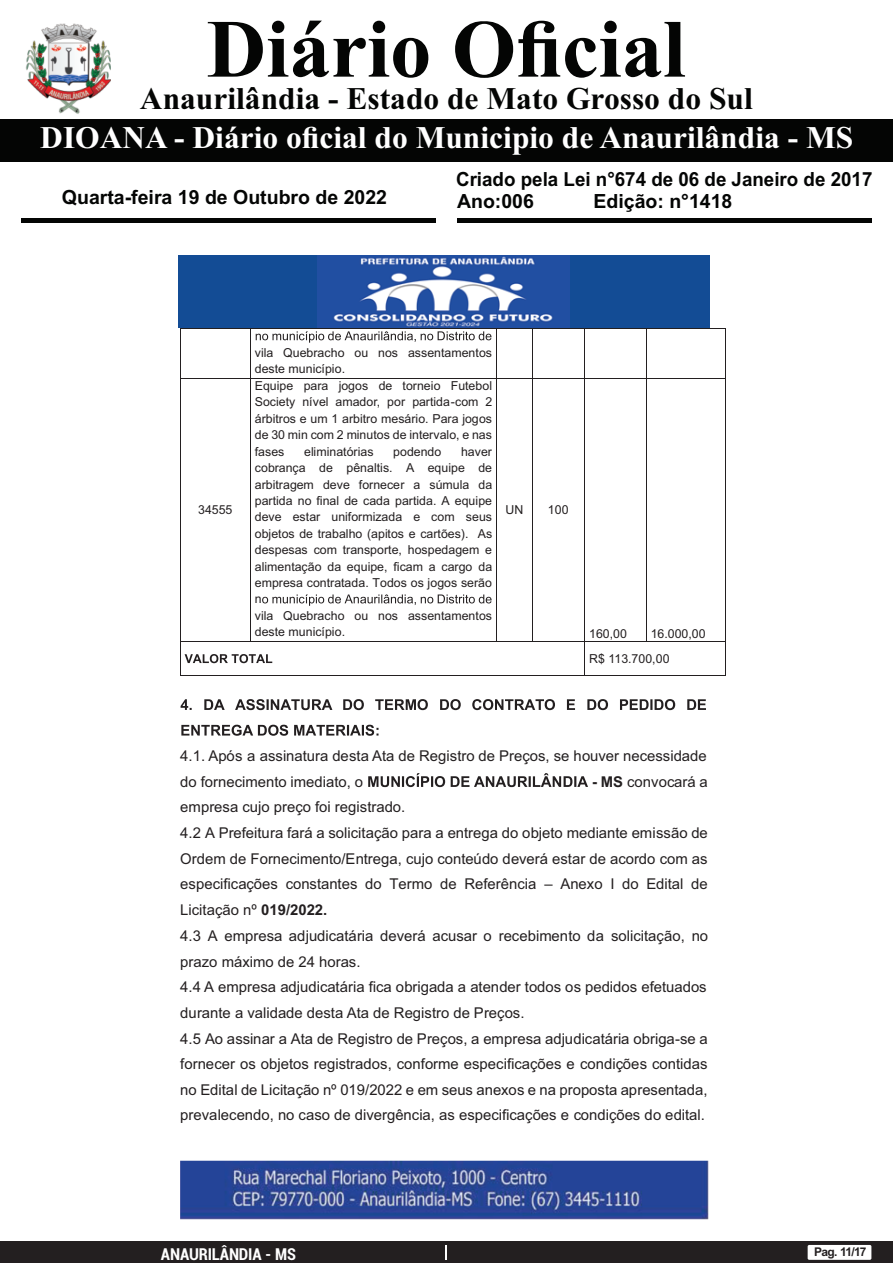
<style>
.page{position:relative;width:893px;height:1263px;background:#fff}
.page>*{position:absolute;margin:0;border:0;box-sizing:border-box;transform-origin:0 0}
.t1{font:700 82.5px "Times New Roman";color:#040504}
.t2{font:700 31.5px "Times New Roman";color:#fff}
.t3{font:700 31.5px "Times New Roman";color:#040504}
.t4{font:700 19.5px "Arial";color:#040504}
.t5{font:700 19.5px "Arial";color:#040504;scale:.96 1}
.t6{font:700 condensed 16.5px "Roboto";letter-spacing:-.01em;color:#fff}
.t7{font:14.85px/25.7px "Arial";color:#231f20}
.t8{font:12.3px/16.4px "Arial";color:#231f20}
.t9{font:700 12px "Arial";letter-spacing:-.055em;color:#231f20}
.s1{font-weight:700}
</style>
<div class="page">
<div style="left:0;top:1242px;width:893px;height:21px;background:#231f20"></div>
<svg style="left:446px;top:1245px;width:1px;height:15px"></svg>
<div style="left:808px;top:1245px;width:63px;height:15px;background:#fff;border-radius:2px"></div>
<div style="left:0;top:119px;width:893px;height:42px;background:#040504"></div>
<hr style="left:21px;top:218px;width:415px;height:4px;background:#040504">
<hr style="left:457px;top:218px;width:415px;height:4px;background:#040504">
<img style="left:25px;top:23px;width:86px;height:91px">
<div style="left:178px;top:255px;width:532px;height:73px;background:#134c95"></div>
<img style="left:317px;top:255px;width:253px;height:73px">
<img style="left:180px;top:1161px;width:529px;height:58px">
<hr style="left:181px;top:328px;width:69px;height:1px;background:#231f20">
<svg style="left:250px;top:328px;width:241px;height:15px"></svg>
<hr style="left:251px;top:328px;width:246px;height:1px;background:#231f20">
<hr style="left:497px;top:328px;width:35px;height:1px;background:#231f20">
<hr style="left:532px;top:328px;width:53px;height:1px;background:#231f20">
<hr style="left:585px;top:328px;width:61px;height:1px;background:#231f20">
<hr style="left:647px;top:328px;width:78px;height:1px;background:#231f20">
<hr style="left:180px;top:329px;width:1px;height:49px;background:#231f20">
<hr style="left:250px;top:329px;width:1px;height:49px;background:#231f20">
<hr style="left:497px;top:329px;width:1px;height:49px;background:#231f20">
<hr style="left:532px;top:329px;width:1px;height:49px;background:#231f20">
<hr style="left:585px;top:329px;width:1px;height:49px;background:#231f20">
<hr style="left:646px;top:329px;width:1px;height:49px;background:#231f20">
<hr style="left:725px;top:329px;width:1px;height:49px;background:#231f20">
<svg style="left:262px;top:594px;width:230px;height:12px"></svg>
<hr style="left:181px;top:378px;width:69px;height:1px;background:#231f20">
<hr style="left:251px;top:378px;width:246px;height:1px;background:#231f20">
<hr style="left:497px;top:378px;width:35px;height:1px;background:#231f20">
<hr style="left:532px;top:378px;width:53px;height:1px;background:#231f20">
<hr style="left:585px;top:378px;width:61px;height:1px;background:#231f20">
<hr style="left:647px;top:378px;width:78px;height:1px;background:#231f20">
<hr style="left:180px;top:378px;width:1px;height:263px;background:#231f20">
<hr style="left:250px;top:378px;width:1px;height:263px;background:#231f20">
<hr style="left:497px;top:378px;width:1px;height:263px;background:#231f20">
<hr style="left:532px;top:378px;width:1px;height:263px;background:#231f20">
<hr style="left:585px;top:378px;width:1px;height:263px;background:#231f20">
<hr style="left:646px;top:378px;width:1px;height:263px;background:#231f20">
<hr style="left:725px;top:378px;width:1px;height:263px;background:#231f20">
<svg style="left:185px;top:654px;width:87px;height:9px"></svg>
<hr style="left:181px;top:641px;width:69px;height:1px;background:#231f20">
<hr style="left:251px;top:641px;width:246px;height:1px;background:#231f20">
<hr style="left:497px;top:641px;width:35px;height:1px;background:#231f20">
<hr style="left:532px;top:641px;width:53px;height:1px;background:#231f20">
<hr style="left:585px;top:641px;width:61px;height:1px;background:#231f20">
<hr style="left:647px;top:641px;width:78px;height:1px;background:#231f20">
<hr style="left:180px;top:642px;width:1px;height:33px;background:#231f20">
<hr style="left:181px;top:675px;width:404px;height:1px;background:#231f20">
<hr style="left:585px;top:642px;width:1px;height:33px;background:#231f20">
<hr style="left:585px;top:675px;width:140px;height:1px;background:#231f20">
<hr style="left:725px;top:642px;width:1px;height:33px;background:#231f20">
<svg style="left:181px;top:699px;width:525px;height:11px"></svg>
<svg style="left:181px;top:725px;width:198px;height:11px"></svg>
<svg style="left:368px;top:773px;width:220px;height:14px"></svg>
<h1 class="t1" style="left:207px;top:21px;width:480px">Diário Oficial</h1>
<h2 class="t3" style="left:140px;top:88px;width:614px">Anaurilândia - Estado de Mato Grosso do Sul</h2>
<h2 class="t2" style="left:40px;top:126px;width:814px">DIOANA - Diário oficial do Municipio de Anaurilândia - MS</h2>
<h3 class="t5" style="left:456px;top:172px;width:435px">Criado pela Lei n°674 de 06 de Janeiro de 2017</h3>
<h3 class="t4" style="left:62px;top:190px;width:327px">Quarta-feira 19 de Outubro de 2022</h3>
<h3 class="t4" style="left:457px;top:193px;width:78px">Ano:006</h3>
<h3 class="t4" style="left:593px;top:193px;width:140px">Edição: n°1418</h3>
<p class="t8" style="left:198px;top:503px;width:36px">34555</p>
<p class="t8" style="left:255px;top:345px;width:239px">vila Quebracho ou nos assentamentos deste município.</p>
<p class="t8" style="left:255px;top:379px;width:239px;text-align:justify">Equipe para jogos de torneio Futebol Society nível amador, por partida-com 2 árbitros e um 1 arbitro mesário. Para jogos de 30 min com 2 minutos de intervalo, e nas fases</p>
<p class="t8" style="left:304px;top:444px;width:71px">eliminatórias</p>
<p class="t8" style="left:393px;top:444px;width:50px">podendo</p>
<p class="t8" style="left:255px;top:444px;width:239px;text-indent:206px">haver cobrança de pênaltis. A equipe de arbitragem deve fornecer a súmula da partida no final de cada partida. A equipe deve estar uniformizada e com seus objetos de trabalho (apitos e cartões). As despesas com transporte, hospedagem e alimentação da equipe, ficam a cargo da empresa contratada. Todos os jogos serão n<br>vila Quebracho ou nos assentamentos deste município.</p>
<p class="t8" style="left:505px;top:503px;width:19px">UN</p>
<p class="t8" style="left:548px;top:503px;width:22px">100</p>
<p class="t8" style="left:589px;top:623px;width:118px;line-height:24.8px;text-indent:61px">16.000,00<br>R$ 113.700,00</p>
<p class="t8" style="left:589px;top:627px;width:39px">160,00</p>
<p class="t7" style="left:180px;top:744px;width:528px">4.1. Após a assinatura desta Ata de Registro de Preços, se houver necessidade do fornecimento imediato, o</p>
<p class="t7" style="left:592px;top:770px;width:117px"><span class="s1">- MS</span> convocará a</p>
<p class="t7" style="left:180px;top:796px;width:529px">empresa cujo preço foi registrado.<br>4.2 A Prefeitura fará a solicitação para a entrega do objeto mediante emissão de Ordem de Fornecimento/Entrega, cujo conteúdo deverá estar de acordo com as especificações constantes do Termo de Referência – Anexo I do Edital de Licitação nº <span class="s1">019/2022.<br></span>4.3 A empresa adjudicatária deverá acusar o recebimento da solicitação, no prazo máximo de 24 horas.<br>4.4 A empresa adjudicatária fica obrigada a atender todos os pedidos efetuados durante a validade desta Ata de Registro de Preços.<br>4.5 Ao assinar a Ata de Registro de Preços, a empresa adjudicatária obriga-se a fornecer os objetos registrados, conforme especificações e condições contidas no Edital de Licitação nº 019/2022 e em seus anexos e na proposta apresentada, prevalecendo, no caso de divergência, as especificações e condições do edital.</p>
<p class="t6" style="left:161px;top:1247px;width:136px">ANAURILÂNDIA - MS</p>
<p class="t9" style="left:814px;top:1247px;width:54px">Pag. 11/17</p>
</div>
